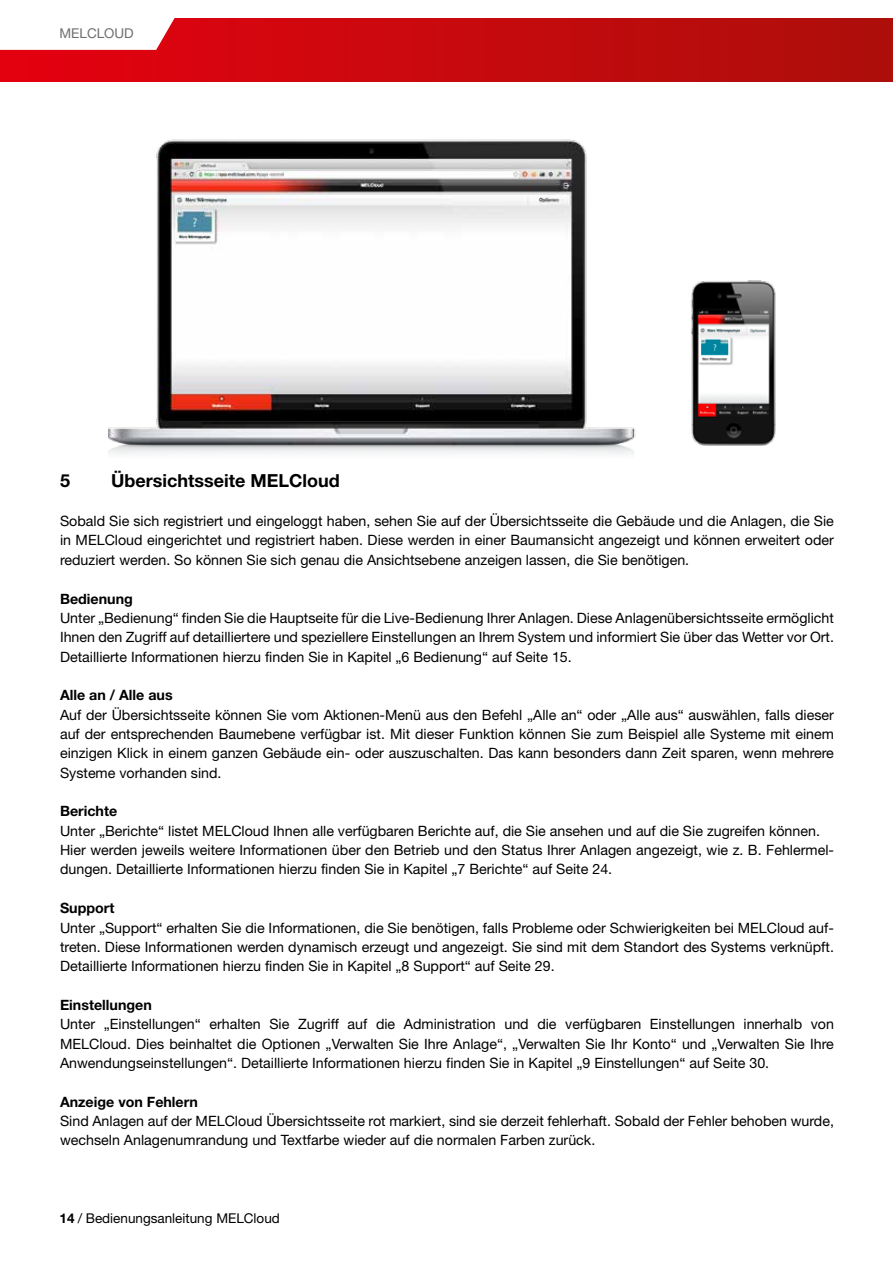
<style>
.page{position:relative;width:893px;height:1263px;background:#fff}
.page>*{position:absolute;margin:0;border:0;box-sizing:border-box;transform-origin:0 0}
.t1{font:700 18px "Helvetica Neue LT Pro";color:#000}
.t2{font:14.25px/19.4px "Helvetica Neue LT Pro";color:#000;text-align:justify}
.t3{font:700 14.25px "Helvetica Neue LT Pro";color:#000}
.t4{font:13.5px "Helvetica Neue LT Pro";color:#000}
.t5{font:13.5px "Helvetica Neue LT Pro";color:#6f6f6e}
.s1{font-weight:700}
</style>
<div class="page">
<div style="left:0;top:18px;width:893px;height:63px;background:linear-gradient(to right,#e40110,#ac0f0b)"></div>
<svg style="left:0;top:18px;width:176px;height:32px"></svg>
<img style="left:108px;top:139px;width:528px;height:315px">
<img style="left:691px;top:280px;width:85px;height:165px">
<p class="t5" style="left:60px;top:25px;width:76px">MELCLOUD</p>
<p class="t1" style="left:60px;top:470px;width:12px">5</p>
<p class="t1" style="left:111px;top:470px;width:230px">Übersichtsseite MELCloud</p>
<p class="t2" style="left:60px;top:511px;width:775px">Sobald Sie sich registriert und eingeloggt haben, sehen Sie auf der Übersichtsseite die Gebäude und die Anlagen, die Sie in MELCloud eingerichtet und registriert haben. Diese werden in einer Baumansicht angezeigt und können erweitert oder reduziert werden. So können Sie sich genau die Ansichtsebene anzeigen lassen, die Sie benötigen.</p>
<p class="t3" style="left:60px;top:589px;width:74px">Bedienung</p>
<p class="t2" style="left:60px;top:608px;width:775px">Unter „Bedienung“ finden Sie die Hauptseite für die Live-Bedienung Ihrer Anlagen. Diese Anlagenübersichtsseite ermöglicht Ihnen den Zugriff auf detailliertere und speziellere Einstellungen an Ihrem System und informiert Sie über das Wetter vor Ort.<br>Detaillierte Informationen hierzu finden Sie in Kapitel „6 Bedienung“ auf Seite 15.</p>
<p class="t3" style="left:60px;top:686px;width:114px">Alle an / Alle aus</p>
<p class="t2" style="left:60px;top:704px;width:775px">Auf der Übersichtsseite können Sie vom Aktionen-Menü aus den Befehl „Alle an“ oder „Alle aus“ auswählen, falls dieser auf der entsprechenden Baumebene verfügbar ist. Mit dieser Funktion können Sie zum Beispiel alle Systeme mit einem einzigen Klick in einem ganzen Gebäude ein- oder auszuschalten. Das kann besonders dann Zeit sparen, wenn mehrere Systeme vorhanden sind.</p>
<p class="t3" style="left:60px;top:802px;width:59px">Berichte</p>
<p class="t2" style="left:60px;top:821px;width:775px;text-align:left">Unter „Berichte“ listet MELCloud Ihnen alle verfügbaren Berichte auf, die Sie ansehen und auf die Sie zugreifen können.<br>Hier werden jeweils weitere Informationen über den Betrieb und den Status Ihrer Anlagen angezeigt, wie z. B. Fehlermel&shy;dungen. Detaillierte Informationen hierzu finden Sie in Kapitel „7 Berichte“ auf Seite 24.</p>
<p class="t3" style="left:60px;top:899px;width:56px">Support</p>
<p class="t2" style="left:60px;top:917px;width:775px">Unter „Support“ erhalten Sie die Informationen, die Sie benötigen, falls Probleme oder Schwierigkeiten bei MELCloud auf&shy;treten. Diese Informationen werden dynamisch erzeugt und angezeigt. Sie sind mit dem Standort des Systems verknüpft.<br>Detaillierte Informationen hierzu finden Sie in Kapitel „8 Support“ auf Seite 29.</p>
<p class="t3" style="left:60px;top:996px;width:93px">Einstellungen</p>
<p class="t2" style="left:60px;top:1014px;width:775px">Unter „Einstellungen“ erhalten Sie Zugriff auf die Administration und die verfügbaren Einstellungen innerhalb von MELCloud. Dies beinhaltet die Optionen „Verwalten Sie Ihre Anlage“, „Verwalten Sie Ihr Konto“ und „Verwalten Sie Ihre Anwendungseinstellungen“. Detaillierte Informationen hierzu finden Sie in Kapitel „9 Einstellungen“ auf Seite 30.</p>
<p class="t3" style="left:60px;top:1093px;width:140px">Anzeige von Fehlern</p>
<p class="t2" style="left:60px;top:1111px;width:775px">Sind Anlagen auf der MELCloud Übersichtsseite rot markiert, sind sie derzeit fehlerhaft. Sobald der Fehler behoben wurde, wechseln Anlagenumrandung und Textfarbe wieder auf die normalen Farben zurück.</p>
<p class="t4" style="left:60px;top:1210px;width:222px"><span class="s1">14</span> / Bedienungsanleitung MELCloud</p>
</div>
